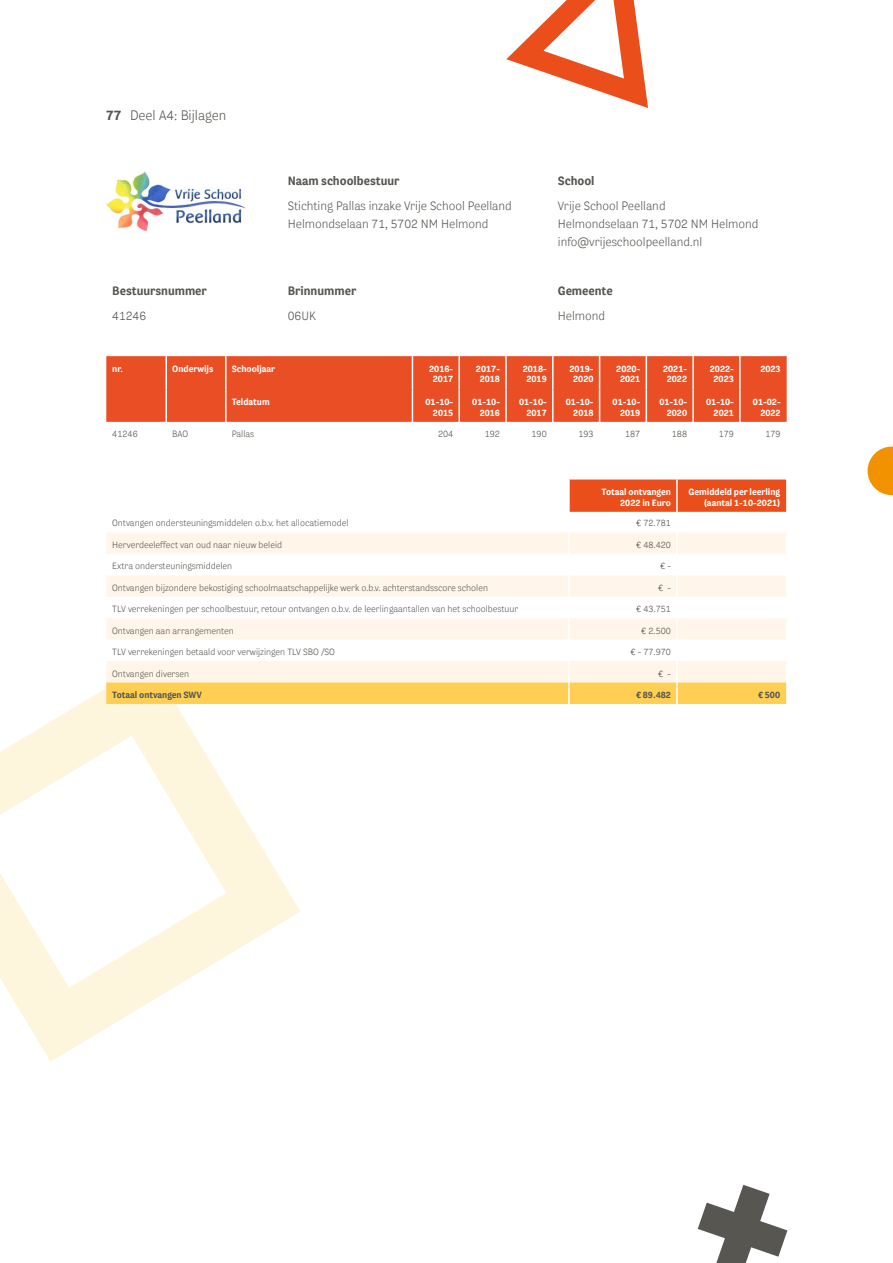
<style>
.page{position:relative;width:893px;height:1263px;background:#fff}
.page>*{position:absolute;margin:0;border:0;box-sizing:border-box;transform-origin:0 0}
.t1{font:300 13.5px "Bligh";color:#575651}
.t2{font:300 12px/18px "Bligh";color:#575651}
.t3{font:700 12px "Bligh";color:#575651}
.t4{font:300 9px "Bligh";color:#575651}
.t5{font:700 9px/10.8px "Bligh";color:#fff;text-align:right}
.t6{font:700 9px "Bligh";color:#575651}
.s1{font-weight:700}
</style>
<div class="page">
<svg style="left:0;top:688px;width:290px;height:364px"></svg>
<svg style="left:868px;top:447px;width:25px;height:48px"></svg>
<svg style="left:506px;top:0;width:142px;height:108px"></svg>
<svg style="left:698px;top:1185px;width:89px;height:78px"></svg>
<div style="left:106px;top:356px;width:681px;height:66px;background:#e94e24"></div>
<div style="left:570px;top:479px;width:216px;height:33px;background:#e94e1b"></div>
<div style="left:106px;top:532px;width:680px;height:150px;background:#fff5e9"></div>
<svg style="left:106px;top:554px;width:680px;height:107px"></svg>
<div style="left:106px;top:682px;width:680px;height:22px;background:#fecf53"></div>
<hr style="left:676px;top:479px;width:2px;height:33px;background:#fff">
<hr style="left:568px;top:532px;width:2px;height:22px;background:#fff">
<hr style="left:676px;top:532px;width:2px;height:22px;background:#fff">
<hr style="left:568px;top:554px;width:2px;height:21px;background:#fff">
<hr style="left:676px;top:554px;width:2px;height:21px;background:#fff">
<hr style="left:568px;top:575px;width:2px;height:22px;background:#fff">
<hr style="left:676px;top:575px;width:2px;height:22px;background:#fff">
<hr style="left:568px;top:597px;width:2px;height:21px;background:#fff">
<hr style="left:676px;top:597px;width:2px;height:21px;background:#fff">
<hr style="left:568px;top:618px;width:2px;height:22px;background:#fff">
<hr style="left:676px;top:618px;width:2px;height:22px;background:#fff">
<hr style="left:568px;top:640px;width:2px;height:21px;background:#fff">
<hr style="left:676px;top:640px;width:2px;height:21px;background:#fff">
<hr style="left:568px;top:661px;width:2px;height:21px;background:#fff">
<hr style="left:676px;top:661px;width:2px;height:21px;background:#fff">
<hr style="left:568px;top:682px;width:2px;height:22px;background:#fff">
<hr style="left:676px;top:682px;width:2px;height:22px;background:#fff">
<img style="left:107px;top:171px;width:139px;height:60px">
<h1 class="t1" style="left:106px;top:107px;width:122px"><span class="s1">77</span> Deel A4: Bijlagen</h1>
<h2 class="t3" style="left:288px;top:173px;width:113px">Naam schoolbestuur</h2>
<h2 class="t3" style="left:558px;top:173px;width:38px">School</h2>
<h2 class="t2" style="left:288px;top:197px;width:226px">Stichting Pallas inzake Vrije School Peelland<br>Helmondselaan 71, 5702 NM Helmond</h2>
<h2 class="t2" style="left:558px;top:197px;width:202px">Vrije School Peelland<br>Helmondselaan 71, 5702 NM Helmond info@vrijeschoolpeelland.nl</h2>
<h2 class="t3" style="left:112px;top:283px;width:96px">Bestuursnummer</h2>
<h2 class="t3" style="left:288px;top:283px;width:70px">Brinnummer</h2>
<h2 class="t3" style="left:558px;top:283px;width:56px">Gemeente</h2>
<h2 class="t2" style="left:112px;top:306px;width:35px">41246</h2>
<h2 class="t2" style="left:288px;top:306px;width:30px">06UK</h2>
<h2 class="t2" style="left:558px;top:306px;width:49px">Helmond</h2>
<p class="t5" style="left:112px;top:363px;width:12px">nr.</p>
<p class="t5" style="left:172px;top:363px;width:43px">Onderwijs</p>
<p class="t5" style="left:232px;top:363px;width:45px">Schooljaar</p>
<p class="t5" style="left:429px;top:363px;width:26px;text-align:center">2016-<br>2017</p>
<p class="t5" style="left:476px;top:363px;width:26px;text-align:center">2017-<br>2018</p>
<p class="t5" style="left:523px;top:363px;width:26px;text-align:center">2018-<br>2019</p>
<p class="t5" style="left:569px;top:363px;width:26px;text-align:center">2019-<br>2020</p>
<p class="t5" style="left:616px;top:363px;width:26px;text-align:center">2020-<br>2021</p>
<p class="t5" style="left:663px;top:363px;width:26px;text-align:center">2021-<br>2022</p>
<p class="t5" style="left:710px;top:363px;width:26px;text-align:center">2022-<br>2023</p>
<p class="t5" style="left:760px;top:363px;width:22px">2023</p>
<p class="t5" style="left:232px;top:396px;width:39px">Teldatum</p>
<p class="t5" style="left:425px;top:396px;width:29px">01-10-<br>2015</p>
<p class="t5" style="left:472px;top:396px;width:29px">01-10-<br>2016</p>
<p class="t5" style="left:519px;top:396px;width:29px">01-10-<br>2017</p>
<p class="t5" style="left:566px;top:396px;width:29px">01-10-<br>2018</p>
<p class="t5" style="left:613px;top:396px;width:29px">01-10-<br>2019</p>
<p class="t5" style="left:659px;top:396px;width:29px">01-10-<br>2020</p>
<p class="t5" style="left:706px;top:396px;width:29px">01-10-<br>2021</p>
<p class="t5" style="left:753px;top:396px;width:29px">01-02-<br>2022</p>
<p class="t4" style="left:112px;top:428px;width:27px">41246</p>
<p class="t4" style="left:172px;top:428px;width:17px">BAO</p>
<p class="t4" style="left:232px;top:428px;width:24px">Pallas</p>
<p class="t4" style="left:438px;top:428px;width:17px">204</p>
<p class="t4" style="left:485px;top:428px;width:17px">192</p>
<p class="t4" style="left:532px;top:428px;width:17px">190</p>
<p class="t4" style="left:578px;top:428px;width:17px">193</p>
<p class="t4" style="left:625px;top:428px;width:17px">187</p>
<p class="t4" style="left:672px;top:428px;width:17px">188</p>
<p class="t4" style="left:719px;top:428px;width:17px">179</p>
<p class="t4" style="left:765px;top:428px;width:17px">179</p>
<p class="t5" style="left:602px;top:486px;width:71px">Totaal ontvangen<br>2022 in Euro</p>
<p class="t5" style="left:689px;top:486px;width:93px">Gemiddeld per leerling (aantal 1-10-2021)</p>
<p class="t4" style="left:112px;top:518px;width:238px">Ontvangen ondersteuningsmiddelen o.b.v. het allocatiemodel</p>
<p class="t4" style="left:636px;top:518px;width:36px">€ 72.781</p>
<p class="t4" style="left:112px;top:539px;width:171px">Herverdeeleffect van oud naar nieuw beleid</p>
<p class="t4" style="left:636px;top:539px;width:36px">€ 48.420</p>
<p class="t4" style="left:112px;top:560px;width:121px">Extra ondersteuningsmiddelen</p>
<p class="t4" style="left:660px;top:560px;width:12px">€ -</p>
<p class="t4" style="left:112px;top:582px;width:377px">Ontvangen bijzondere bekostiging schoolmaatschappelijke werk o.b.v. achterstandsscore scholen</p>
<p class="t4" style="left:658px;top:582px;width:14px">€ -</p>
<p class="t4" style="left:112px;top:603px;width:408px">TLV verrekeningen per schoolbestuur, retour ontvangen o.b.v. de leerlingaantallen van het schoolbestuur</p>
<p class="t4" style="left:636px;top:603px;width:36px">€ 43.751</p>
<p class="t4" style="left:112px;top:625px;width:123px">Ontvangen aan arrangementen</p>
<p class="t4" style="left:641px;top:625px;width:31px">€ 2.500</p>
<p class="t4" style="left:112px;top:646px;width:224px">TLV verrekeningen betaald voor verwijzingen TLV SBO /SO</p>
<p class="t4" style="left:630px;top:646px;width:42px">€ - 77.970</p>
<p class="t4" style="left:112px;top:668px;width:78px">Ontvangen diversen</p>
<p class="t4" style="left:658px;top:668px;width:14px">€ -</p>
<p class="t6" style="left:112px;top:689px;width:91px">Totaal ontvangen SWV</p>
<p class="t6" style="left:636px;top:689px;width:36px">€ 89.482</p>
<p class="t6" style="left:758px;top:689px;width:24px">€ 500</p>
</div>
